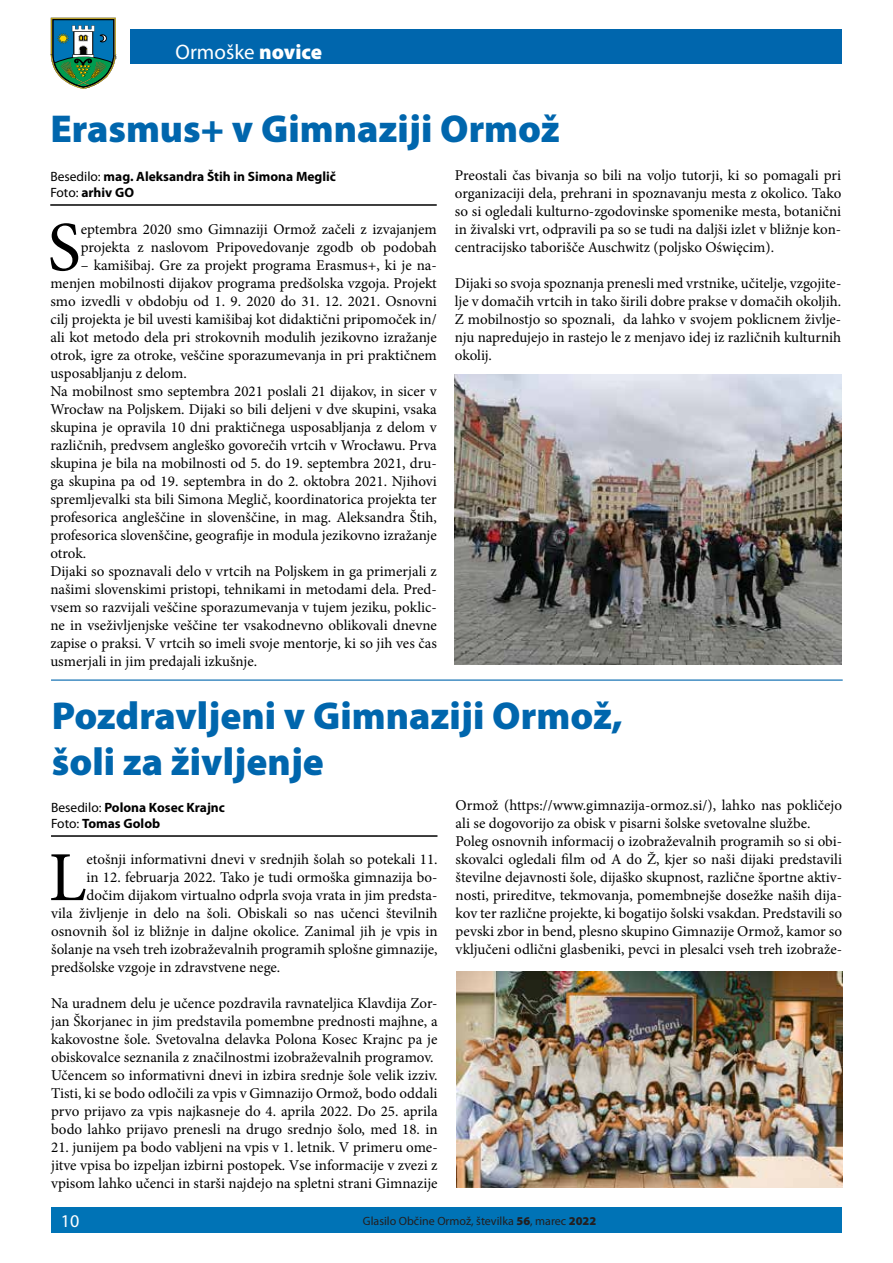
<style>
.page{position:relative;width:893px;height:1263px;background:#fff}
.page>*{position:absolute;margin:0;border:0;box-sizing:border-box;transform-origin:0 0}
.t1{font:70.35px "Minion Pro";color:#000}
.t2{font:900 39px/46.8px "Myriad Pro";color:#0066ad}
.t3{font:21px "Myriad Pro";color:#fff}
.t4{font:18px "Myriad Pro";color:#fff}
.t5{font:15px/18px "Minion Pro";color:#000}
.t6{font:700 13.5px/16.2px "Myriad Pro";color:#000}
.t7{font:12px "Myriad Pro";color:#231f20}
.s1{font-weight:900}
.s2{font-weight:400}
</style>
<div class="page">
<div style="left:131px;top:30px;width:711px;height:34px;background:#0066ad"></div>
<div style="left:51px;top:1208px;width:791px;height:25px;background:#0073b6"></div>
<img style="left:51px;top:18px;width:65px;height:71px">
<hr style="left:50px;top:204px;width:387px;height:2px;background:#000">
<img style="left:455px;top:375px;width:387px;height:290px">
<hr style="left:51px;top:679px;width:792px;height:2px;background:#0066ad">
<hr style="left:51px;top:835px;width:386px;height:2px;background:#000">
<img style="left:456px;top:971px;width:387px;height:217px">
<h3 class="t3" style="left:176px;top:41px;width:148px">Ormoške <span class="s1">novice</span></h3>
<h2 class="t2" style="left:50px;top:106px;width:511px">Erasmus+ v Gimnaziji Ormož</h2>
<p class="t6" style="left:50px;top:168px;width:287px"><span class="s2">Besedilo:</span> mag. Aleksandra Štih in Simona Meglič<br><span class="s2">Foto:</span> arhiv GO</p>
<p class="t5" style="left:455px;top:166px;width:388px;text-align:justify">Preostali čas bivanja so bili na voljo tutorji, ki so pomagali pri organizaciji dela, prehrani in spoznavanju mesta z okolico. Tako so si ogledali kulturno-zgodovinske spomenike mesta, botanični in živalski vrt, odpravili pa so se tudi na daljši izlet v bližnje kon&shy;centracijsko taborišče Auschwitz (poljsko Oświęcim).</p>
<p class="t5" style="left:455px;top:274px;width:388px;text-align:justify">Dijaki so svoja spoznanja prenesli med vrstnike, učitelje, vzgojite&shy;lje v domačih vrtcih in tako širili dobre prakse v domačih okoljih.<br>Z mobilnostjo so spoznali, da lahko v svojem poklicnem življe&shy;nju napredujejo in rastejo le z menjavo idej iz različnih kulturnih okolij.</p>
<h1 class="t1" style="left:47px;top:200px;width:35px">S</h1>
<p class="t5" style="left:81px;top:220px;width:358px">eptembra 2020 smo Gimnaziji Ormož začeli z izvajanjem projekta z naslovom Pripovedovanje zgodb ob podobah</p>
<p class="t5" style="left:50px;top:256px;width:388px;text-indent:30px">– kamišibaj. Gre za projekt programa Erasmus+, ki je na&shy;menjen mobilnosti dijakov programa predšolska vzgoja. Projekt smo izvedli v obdobju od 1. 9. 2020 do 31. 12. 2021. Osnovni cilj projekta je bil uvesti kamišibaj kot didaktični pripomoček in/ ali kot metodo dela pri strokovnih modulih jezikovno izražanje otrok, igre za otroke, veščine sporazumevanja in pri praktičnem usposabljanju z delom.<br>Na mobilnost smo septembra 2021 poslali 21 dijakov, in sicer v Wrocław na Poljskem. Dijaki so bili deljeni v dve skupini, vsaka skupina je opravila 10 dni praktičnega usposabljanja z delom v različnih, predvsem angleško govorečih vrtcih v Wrocławu. Prva skupina je bila na mobilnosti od 5. do 19. septembra 2021, dru&shy;ga skupina pa od 19. septembra in do 2. oktobra 2021. Njihovi spremljevalki sta bili Simona Meglič, koordinatorica projekta ter profesorica angleščine in slovenščine, in mag. Aleksandra Štih, profesorica slovenščine, geografije in modula jezikovno izražanje otrok.<br>Dijaki so spoznavali delo v vrtcih na Poljskem in ga primerjali z našimi slovenskimi pristopi, tehnikami in metodami dela. Pred&shy;vsem so razvijali veščine sporazumevanja v tujem jeziku, poklic&shy;ne in vseživljenjske veščine ter vsakodnevno oblikovali dnevne zapise o praksi. V vrtcih so imeli svoje mentorje, ki so jih ves čas usmerjali in jim predajali izkušnje.</p>
<h2 class="t2" style="left:52px;top:692px;width:573px">Pozdravljeni v Gimnaziji Ormož, šoli za življenje</h2>
<p class="t6" style="left:51px;top:799px;width:175px"><span class="s2">Besedilo:</span> Polona Kosec Krajnc<br><span class="s2">Foto:</span> Tomas Golob</p>
<h1 class="t1" style="left:49px;top:830px;width:39px">L</h1>
<p class="t5" style="left:86px;top:850px;width:353px">etošnji informativni dnevi v srednjih šolah so potekali 11.</p>
<p class="t5" style="left:86px;top:868px;width:353px">in 12. februarja 2022. Tako je tudi ormoška gimnazija bo-</p>
<p class="t5" style="left:86px;top:886px;width:353px">dočim dijakom virtualno odprla svoja vrata in jim predsta-</p>
<p class="t5" style="left:51px;top:904px;width:388px">vila življenje in delo na šoli. Obiskali so nas učenci številnih</p>
<p class="t5" style="left:51px;top:922px;width:388px">osnovnih šol iz bližnje in daljne okolice. Zanimal jih je vpis in</p>
<p class="t5" style="left:51px;top:940px;width:388px">šolanje na vseh treh izobraževalnih programih splošne gimnazije,</p>
<p class="t5" style="left:51px;top:958px;width:231px">predšolske vzgoje in zdravstvene nege.</p>
<p class="t5" style="left:51px;top:994px;width:388px">Na uradnem delu je učence pozdravila ravnateljica Klavdija Zor&shy;jan Škorjanec in jim predstavila pomembne prednosti majhne, a kakovostne šole. Svetovalna delavka Polona Kosec Krajnc pa je obiskovalce seznanila z značilnostmi izobraževalnih programov.<br>Učencem so informativni dnevi in izbira srednje šole velik izziv.<br>Tisti, ki se bodo odločili za vpis v Gimnazijo Ormož, bodo oddali prvo prijavo za vpis najkasneje do 4. aprila 2022. Do 25. aprila bodo lahko prijavo prenesli na drugo srednjo šolo, med 18. in</p>
<p class="t5" style="left:51px;top:1138px;width:388px;text-align:justify">21. junijem pa bodo vabljeni na vpis v 1. letnik. V primeru ome&shy;jitve vpisa bo izpeljan izbirni postopek. Vse informacije v zvezi z vpisom lahko učenci in starši najdejo na spletni strani Gimnazije</p>
<p class="t5" style="left:456px;top:796px;width:388px">Ormož (https://www.gimnazija-ormoz.si/), lahko nas pokličejo ali se dogovorijo za obisk v pisarni šolske svetovalne službe.<br>Poleg osnovnih informacij o izobraževalnih programih so si obi&shy;skovalci ogledali film od A do Ž, kjer so naši dijaki predstavili številne dejavnosti šole, dijaško skupnost, različne športne aktiv&shy;nosti, prireditve, tekmovanja, pomembnejše dosežke naših dija&shy;kov ter različne projekte, ki bogatijo šolski vsakdan. Predstavili so pevski zbor in bend, plesno skupino Gimnazije Ormož, kamor so vključeni odlični glasbeniki, pevci in plesalci vseh treh izobraže-</p>
<p class="t4" style="left:61px;top:1211px;width:20px">10</p>
<p class="t7" style="left:363px;top:1214px;width:235px">Glasilo Občine Ormož, številka <span class="s1">56</span>, marec <span class="s1">2022</span></p>
</div>
